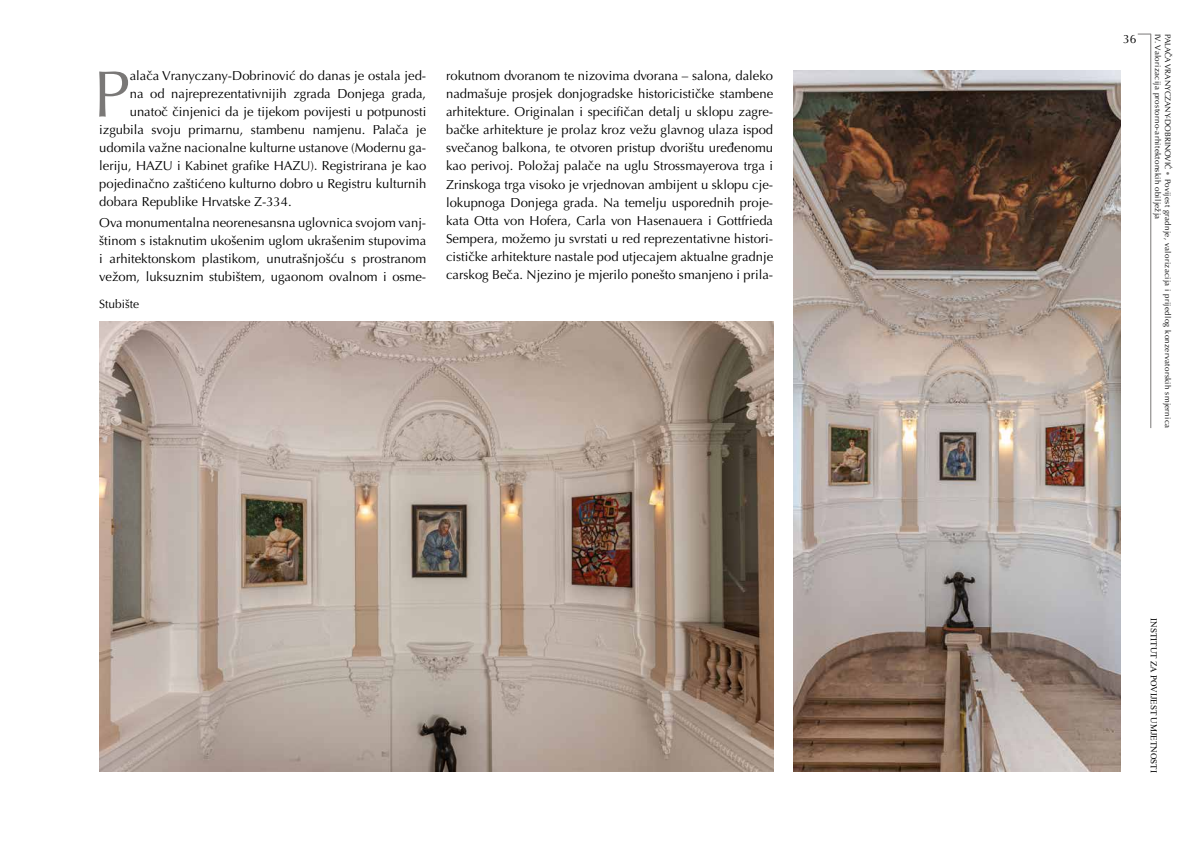
<style>
.page{position:relative;width:1191px;height:842px;background:#fff}
.page>*{position:absolute;margin:0;border:0;box-sizing:border-box;transform-origin:0 0}
.t1{font:65.6px "Optima LT Pro";color:#7a7877}
.t2{font:13px/18px "Optima LT Pro";color:#000;text-align:justify}
.t3{font:12px "Optima LT Pro";color:#000}
.t4{font:9px "Times New Roman";color:#000}
.t5{font:8px/9.8px "Optima LT Pro";letter-spacing:.04em;color:#000}
.s1{font-family:"Times New Roman"}
.s2{color:#7a7877}
</style>
<div class="page">
<hr style="left:1150px;top:34px;width:1px;height:394px;background:#7a7877">
<svg style="left:1137px;top:34px;width:13px;height:1px"></svg>
<img style="left:99px;top:322px;width:674px;height:449px">
<img style="left:793px;top:71px;width:327px;height:700px">
<h1 class="t1" style="left:93px;top:53px;width:38px">P</h1>
<p class="t2" style="left:130px;top:67px;width:298px">alača Vranyczany-Dobrinović do danas je ostala jed-</p>
<p class="t2" style="left:130px;top:85px;width:298px">na od najreprezentativnijih zgrada Donjega grada,</p>
<p class="t2" style="left:130px;top:103px;width:298px">unatoč činjenici da je tijekom povijesti u potpunosti</p>
<p class="t2" style="left:99px;top:121px;width:328px">izgubila svoju primarnu, stambenu namjenu. Palača je</p>
<p class="t2" style="left:99px;top:139px;width:328px">udomila važne nacionalne kulturne ustanove (Modernu ga-</p>
<p class="t2" style="left:99px;top:157px;width:328px">leriju, HAZU i Kabinet grafike HAZU)<span class="s1">.</span> Registrirana je kao</p>
<p class="t2" style="left:99px;top:175px;width:328px">pojedinačno zaštićeno kulturno dobro u Registru kulturnih</p>
<p class="t2" style="left:99px;top:193px;width:194px">dobara Republike Hrvatske Z-334.</p>
<p class="t2" style="left:99px;top:214px;width:328px">Ova monumentalna neorenesansna uglovnica svojom vanj&shy;štinom s istaknutim ukošenim uglom ukrašenim stupovima i arhitektonskom plastikom, unutrašnjošću s prostranom vežom, luksuznim stubištem, ugaonom ovalnom i osme-</p>
<p class="t3" style="left:99px;top:297px;width:42px">Stubište</p>
<p class="t2" style="left:446px;top:67px;width:328px">rokutnom dvoranom te nizovima dvorana – salona, daleko nadmašuje prosjek donjogradske historicističke stambene arhitekture. Originalan i specifičan detalj u sklopu zagre&shy;bačke arhitekture je prolaz kroz vežu glavnog ulaza ispod svečanog balkona, te otvoren pristup dvorištu uređenomu kao perivoj. Položaj palače na uglu Strossmayerova trga i Zrinskoga trga visoko je vrjednovan ambijent u sklopu cje&shy;lokupnoga Donjega grada. Na temelju usporednih proje&shy;kata Otta von Hofera, Carla von Hasenauera i Gottfrieda Sempera, možemo ju svrstati u red reprezentativne histori&shy;cističke arhitekture nastale pod utjecajem aktualne gradnje carskog Beča. Njezino je mjerilo ponešto smanjeno i prila-</p>
<p class="t3" style="left:1123px;top:31px;width:15px">36</p>
<p class="t5" style="left:1172px;top:34px;width:396px;rotate:90deg">PALAČA VRANYCZANY-DOBRINOVIĆ <span class="s2">•</span> Povijest gradnje, valorizacija i prijedlog konzervatorskih smjernica<br>IV. Valorizacija prostorno-arhitektonskih obilježja</p>
<p class="t4" style="left:1160px;top:618px;width:156px;rotate:90deg">INSTITUT ZA POVIJEST UMJETNOSTI</p>
</div>
